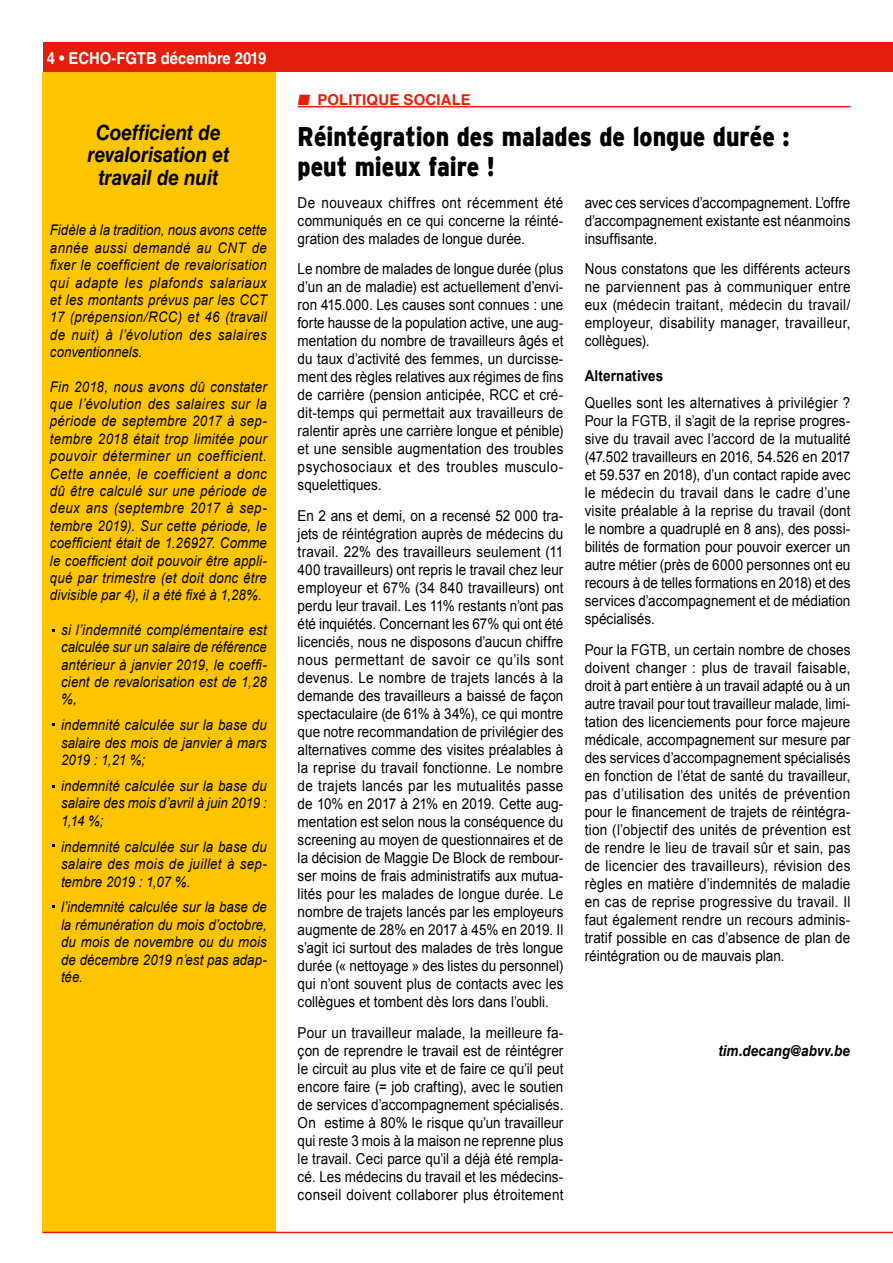
<style>
.page{position:relative;width:893px;height:1263px;background:#fff}
.page>*{position:absolute;margin:0;border:0;box-sizing:border-box;transform-origin:0 0}
.t1{font:900 27px/30px "Interstate";color:#000;scale:.85 1}
.t2{font:italic 700 21px/22.5px "Helvetica LT Std";letter-spacing:-.005em;color:#000;text-align:center;scale:.9 1}
.t3{font:700 16.5px "Helvetica LT Std";color:#fff;scale:.9 1}
.t4{font:15px/18px "Arial";letter-spacing:.005em;color:#000;text-align:justify;scale:.9 1}
.t5{font:italic 700 15px "Helvetica LT Std";letter-spacing:.005em;color:#000;scale:.9 1}
.t6{font:700 15px "Helvetica LT Std";letter-spacing:.01em;color:#e41e0a}
.t7{font:700 15px "Arial";letter-spacing:.01em;color:#000;scale:.9 1}
.t8{font:italic 14.7px/17.4px "Arial";letter-spacing:.01em;color:#000;text-align:justify;scale:.9 1}
</style>
<div class="page">
<div style="left:43px;top:43px;width:850px;height:29px;background:#e41e0a"></div>
<div style="left:43px;top:72px;width:233px;height:1161px;background:#fdc500"></div>
<hr style="left:43px;top:1232px;width:850px;height:1px;background:#e41e0a">
<hr style="left:298px;top:106px;width:552px;height:1px;background:#e41e0a">
<p class="t3" style="left:47px;top:48px;width:246px">4 • ECHO-FGTB décembre 2019</p>
<h2 class="t2" style="left:87px;top:121px;width:159px">Coefficient de revalorisation et travail de nuit</h2>
<p class="t8" style="left:50px;top:222px;width:242px">Fidèle à la tradition, nous avons cette année aussi demandé au CNT de fixer le coefficient de revalorisation qui adapte les plafonds salariaux et les montants prévus par les CCT 17 (prépension/RCC) et 46 (travail de nuit) à l’évolution des salaires conventionnels.</p>
<p class="t8" style="left:50px;top:378px;width:242px">Fin 2018, nous avons dû constater que l’évolution des salaires sur la période de septembre 2017 à sep&shy;tembre 2018 était trop limitée pour pouvoir déterminer un coefficient.<br>Cette année, le coefficient a donc dû être calculé sur une période de deux ans (septembre 2017 à sep&shy;tembre 2019). Sur cette période, le coefficient était de 1.26927. Comme le coefficient doit pouvoir être appli&shy;qué par trimestre (et doit donc être divisible par 4), il a été fixé à 1,28%.</p>
<p class="t8" style="left:61px;top:621px;width:230px">si l’indemnité complémentaire est calculée sur un salaire de référence antérieur à janvier 2019, le coeffi&shy;cient de revalorisation est de 1,28 %,</p>
<p class="t8" style="left:61px;top:717px;width:230px">indemnité calculée sur la base du salaire des mois de janvier à mars 2019 : 1,21 %;</p>
<p class="t8" style="left:61px;top:777px;width:230px">indemnité calculée sur la base du salaire des mois d’avril à juin 2019 :<br>1,14 %;</p>
<p class="t8" style="left:61px;top:838px;width:230px">indemnité calculée sur la base du salaire des mois de juillet à sep&shy;tembre 2019 : 1,07 %.</p>
<p class="t8" style="left:61px;top:899px;width:230px">l’indemnité calculée sur la base de la rémunération du mois d’octobre, du mois de novembre ou du mois de décembre 2019 n’est pas adap&shy;tée.</p>
<p class="t6" style="left:298px;top:90px;width:175px">■ POLITIQUE SOCIALE</p>
<h1 class="t1" style="left:298px;top:122px;width:580px">Réintégration des malades de longue durée : peut mieux faire !</h1>
<p class="t4" style="left:298px;top:193px;width:297px">De nouveaux chiffres ont récemment été communiqués en ce qui concerne la réinté&shy;gration des malades de longue durée.</p>
<p class="t4" style="left:298px;top:260px;width:297px">Le nombre de malades de longue durée (plus d’un an de maladie) est actuellement d’envi&shy;ron 415.000. Les causes sont connues : une forte hausse de la population active, une aug&shy;mentation du nombre de travailleurs âgés et du taux d’activité des femmes, un durcisse&shy;ment des règles relatives aux régimes de fins de carrière (pension anticipée, RCC et cré&shy;dit-temps qui permettait aux travailleurs de ralentir après une carrière longue et pénible) et une sensible augmentation des troubles psychosociaux et des troubles musculo&shy;squelettiques.</p>
<p class="t4" style="left:298px;top:507px;width:297px">En 2 ans et demi, on a recensé 52 000 tra&shy;jets de réintégration auprès de médecins du travail. 22% des travailleurs seulement (11<br>400 travailleurs) ont repris le travail chez leur employeur et 67% (34 840 travailleurs) ont perdu leur travail. Les 11% restants n’ont pas été inquiétés. Concernant les 67% qui ont été licenciés, nous ne disposons d’aucun chiffre nous permettant de savoir ce qu’ils sont devenus. Le nombre de trajets lancés à la demande des travailleurs a baissé de façon spectaculaire (de 61% à 34%), ce qui montre que notre recommandation de privilégier des alternatives comme des visites préalables à la reprise du travail fonctionne. Le nombre de trajets lancés par les mutualités passe de 10% en 2017 à 21% en 2019. Cette aug&shy;mentation est selon nous la conséquence du screening au moyen de questionnaires et de la décision de Maggie De Block de rembour&shy;ser moins de frais administratifs aux mutua&shy;lités pour les malades de longue durée. Le nombre de trajets lancés par les employeurs augmente de 28% en 2017 à 45% en 2019. Il s’agit ici surtout des malades de très longue durée (« nettoyage » des listes du personnel) qui n’ont souvent plus de contacts avec les collègues et tombent dès lors dans l’oubli.</p>
<p class="t4" style="left:298px;top:1024px;width:297px">Pour un travailleur malade, la meilleure fa&shy;çon de reprendre le travail est de réintégrer le circuit au plus vite et de faire ce qu’il peut encore faire (= job crafting), avec le soutien de services d’accompagnement spécialisés.<br>On estime à 80% le risque qu’un travailleur qui reste 3 mois à la maison ne reprenne plus le travail. Ceci parce qu’il a déjà été rempla&shy;cé. Les médecins du travail et les médecins&shy;conseil doivent collaborer plus étroitement</p>
<p class="t4" style="left:585px;top:193px;width:297px">avec ces services d’accompagnement. L’offre d’accompagnement existante est néanmoins insuffisante.</p>
<p class="t4" style="left:585px;top:260px;width:297px">Nous constatons que les différents acteurs ne parviennent pas à communiquer entre eux (médecin traitant, médecin du travail/ employeur, disability manager, travailleur, collègues).</p>
<p class="t7" style="left:585px;top:366px;width:89px">Alternatives</p>
<p class="t4" style="left:585px;top:394px;width:297px">Quelles sont les alternatives à privilégier ?<br>Pour la FGTB, il s’agit de la reprise progres&shy;sive du travail avec l’accord de la mutualité (47.502 travailleurs en 2016, 54.526 en 2017 et 59.537 en 2018), d’un contact rapide avec le médecin du travail dans le cadre d’une visite préalable à la reprise du travail (dont le nombre a quadruplé en 8 ans), des possi&shy;bilités de formation pour pouvoir exercer un autre métier (près de 6000 personnes ont eu recours à de telles formations en 2018) et des services d’accompagnement et de médiation spécialisés.</p>
<p class="t4" style="left:585px;top:640px;width:297px">Pour la FGTB, un certain nombre de choses doivent changer : plus de travail faisable, droit à part entière à un travail adapté ou à un autre travail pour tout travailleur malade, limi&shy;tation des licenciements pour force majeure médicale, accompagnement sur mesure par des services d’accompagnement spécialisés en fonction de l’état de santé du travailleur, pas d’utilisation des unités de prévention pour le financement de trajets de réintégra&shy;tion (l’objectif des unités de prévention est de rendre le lieu de travail sûr et sain, pas de licencier des travailleurs), révision des règles en matière d’indemnités de maladie en cas de reprise progressive du travail. Il faut également rendre un recours adminis&shy;tratif possible en cas d’absence de plan de réintégration ou de mauvais plan.</p>
<p class="t5" style="left:719px;top:1042px;width:148px">tim.decang@abvv.be</p>
</div>
